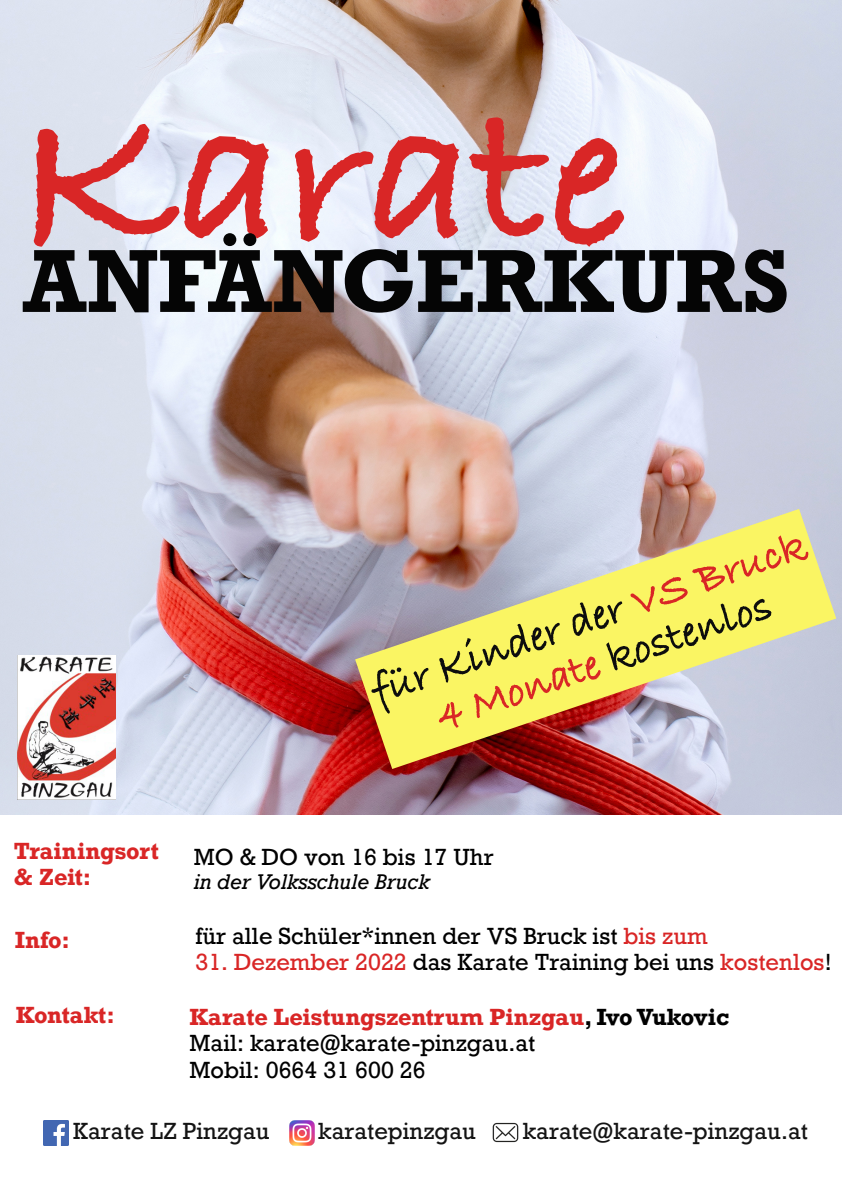
<style>
.page{position:relative;width:842px;height:1191px;background:#fff}
.page>*{position:absolute;margin:0;border:0;box-sizing:border-box;transform-origin:0 0}
.t1{font:700 210px "Bradley Hand ITCTT";color:#d92626}
.t2{font:700 83.9px "Rockwell";color:#050505}
.t3{font:700 45.3px/45.5px "Bradley Hand ITCTT";color:#0d0d0d;text-align:center;scale:.92 1}
.t4{font:22px/26.4px "Rockwell";color:#000}
.t5{font:22px "Rockwell";color:#141414}
.t6{font:22px "Rockwell";color:#d92626}
.t7{font:700 22px/26.4px "Rockwell";color:#d92626}
.t8{font:700 22px "Rockwell";letter-spacing:-.02em;color:#d92626}
.t9{font:italic 20px "Rockwell";color:#000}
.s1{color:#d92626}
.s2{color:#000}
.s3{font-weight:700;color:#d92626}
.s4{font-weight:700}
</style>
<div class="page">
<img style="left:0;top:0;width:842px;height:815px">
<svg style="left:355px;top:509px;width:481px;height:260px;background:#d4c38a"></svg>
<img style="left:17px;top:655px;width:98px;height:144px">
<img style="left:44px;top:1120px;width:25px;height:25px">
<img style="left:290px;top:1120px;width:25px;height:25px">
<img style="left:492px;top:1122px;width:27px;height:21px">
<h1 class="t1" style="left:18px;top:56px;width:612px">Karate</h1>
<h2 class="t2" style="left:23px;top:248px;width:769px">ANFÄNGERKURS</h2>
<h3 class="t3" style="left:366px;top:673px;width:498px;rotate:-19deg">für Kinder der <span class="s1">VS Bruck<br>4 Monate</span> kostenlos</h3>
<p class="t7" style="left:14px;top:840px;width:147px">Trainingsort &amp; Zeit:</p>
<p class="t7" style="left:15px;top:928px;width:56px">Info:</p>
<p class="t8" style="left:16px;top:1006px;width:101px">Kontakt:</p>
<p class="t4" style="left:194px;top:846px;width:302px">MO &amp; DO von 16 bis 17 Uhr</p>
<p class="t9" style="left:194px;top:874px;width:238px">in der Volksschule Bruck</p>
<p class="t4" style="left:195px;top:925px;width:514px">für alle Schüler*innen der VS Bruck ist <span class="s1">bis zum</span></p>
<p class="t6" style="left:195px;top:953px;width:638px">31. Dezember 2022 <span class="s2">das Karate Training bei uns</span> kostenlos<span class="s2">!</span></p>
<p class="t4" style="left:189px;top:1006px;width:541px"><span class="s3">Karate Leistungszentrum Pinzgau</span><span class="s4">, Ivo Vukovic<br></span>Mail: karate@karate-pinzgau.at<br>Mobil: 0664 31 600 26</p>
<p class="t5" style="left:73px;top:1122px;width:198px">Karate LZ Pinzgau</p>
<p class="t5" style="left:318px;top:1122px;width:159px">karatepinzgau</p>
<p class="t5" style="left:523px;top:1122px;width:287px">karate@karate-pinzgau.at</p>
</div>
